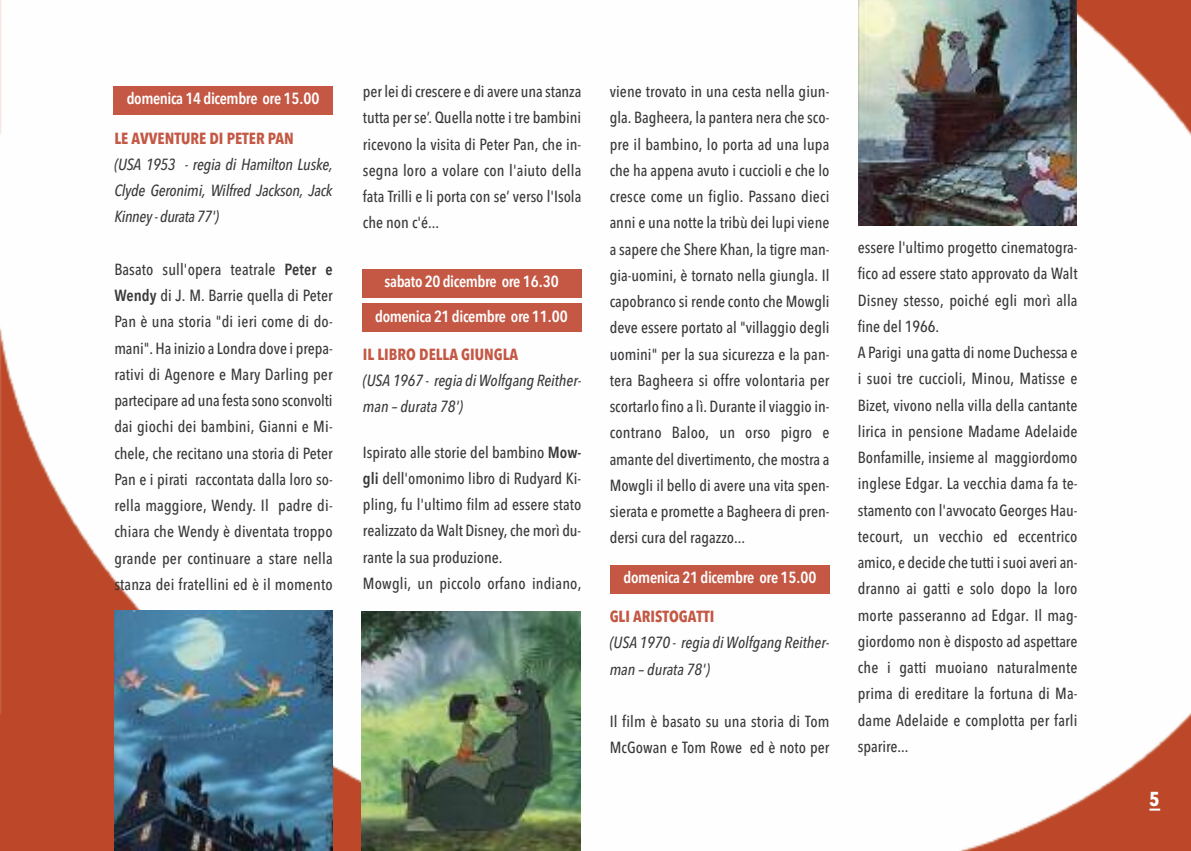
<style>
.page{position:relative;width:1191px;height:851px;background:#fff}
.page>*{position:absolute;margin:0;border:0;box-sizing:border-box;transform-origin:0 0}
.t1{font:700 20px "Avenir Next Condensed";color:#fff}
.t2{font:500 16px/26.2px "Avenir Next Condensed";color:#39383a;text-align:justify}
.t3{font:italic 500 16px/26.2px "Avenir Next Condensed";letter-spacing:-.005em;color:#39383a}
.t4{font:600 16px/34.8px "Avenir Next Condensed";letter-spacing:-.025em;color:#fff;text-align:center}
.t5{font:700 16px "Avenir Next Condensed";color:#c45844}
.s1{font-weight:600}
</style>
<div class="page">
<img style="left:0;top:0;width:1191px;height:850px">
<svg style="left:1149px;top:808px;width:11px;height:2px"></svg>
<div style="left:113px;top:86px;width:220px;height:28px;background:#c45844"></div>
<img style="left:114px;top:610px;width:219px;height:240px">
<img style="left:362px;top:611px;width:219px;height:239px">
<div style="left:362px;top:269px;width:219px;height:28px;background:#c45844"></div>
<div style="left:362px;top:303px;width:219px;height:29px;background:#c45844"></div>
<div style="left:610px;top:565px;width:219px;height:28px;background:#c45844"></div>
<img style="left:858px;top:0;width:218px;height:225px">
<p class="t4" style="left:127px;top:81px;width:194px">domenica 14 dicembre ore 15.00</p>
<p class="t5" style="left:114px;top:128px;width:181px">LE AVVENTURE DI PETER PAN</p>
<p class="t3" style="left:114px;top:151px;width:220px;text-align:justify">(USA 1953 - regia di Hamilton Luske, Clyde Geronimi, Wilfred Jackson, Jack Kinney - durata 77')</p>
<p class="t2" style="left:114px;top:256px;width:220px">Basato sull'opera teatrale <span class="s1">Peter e Wendy</span> di J. M. Barrie quella di Peter Pan è una storia "di ieri come di do&shy;mani". Ha inizio a Londra dove i prepa&shy;rativi di Agenore e Mary Darling per partecipare ad una festa sono sconvolti dai giochi dei bambini, Gianni e Mi&shy;chele, che recitano una storia di Peter Pan e i pirati raccontata dalla loro so&shy;rella maggiore, Wendy. Il padre di&shy;chiara che Wendy è diventata troppo grande per continuare a stare nella stanza dei fratellini ed è il momento</p>
<p class="t2" style="left:363px;top:78px;width:220px">per lei di crescere e di avere una stanza tutta per se’. Quella notte i tre bambini ricevono la visita di Peter Pan, che in&shy;segna loro a volare con l'aiuto della fata Trilli e li porta con se’ verso l'Isola che non c'é...</p>
<p class="t4" style="left:375px;top:263px;width:194px">sabato 20 dicembre ore 16.30 domenica 21 dicembre ore 11.00</p>
<p class="t5" style="left:363px;top:344px;width:157px">IL LIBRO DELLA GIUNGLA</p>
<p class="t3" style="left:363px;top:367px;width:220px">(USA 1967 - regia di Wolfgang Reither&shy;man – durata 78')</p>
<p class="t2" style="left:363px;top:438px;width:220px;text-align:left">Ispirato alle storie del bambino <span class="s1">Mow&shy;gli</span> dell'omonimo libro di Rudyard Ki&shy;pling, fu l'ultimo film ad essere stato realizzato da Walt Disney, che morì du&shy;rante la sua produzione.<br>Mowgli, un piccolo orfano indiano,</p>
<p class="t2" style="left:609px;top:78px;width:221px">viene trovato in una cesta nella giun&shy;gla. Bagheera, la pantera nera che sco&shy;pre il bambino, lo porta ad una lupa che ha appena avuto i cuccioli e che lo cresce come un figlio. Passano dieci anni e una notte la tribù dei lupi viene a sapere che Shere Khan, la tigre man&shy;gia-uomini, è tornato nella giungla. Il capobranco si rende conto che Mowgli deve essere portato al "villaggio degli uomini" per la sua sicurezza e la pan&shy;tera Bagheera si offre volontaria per scortarlo fino a lì. Durante il viaggio in&shy;contrano Baloo, un orso pigro e amante del divertimento, che mostra a Mowgli il bello di avere una vita spen&shy;sierata e promette a Bagheera di pren&shy;dersi cura del ragazzo...</p>
<p class="t4" style="left:623px;top:560px;width:194px">domenica 21 dicembre ore 15.00</p>
<p class="t5" style="left:609px;top:606px;width:106px">GLI ARISTOGATTI</p>
<p class="t3" style="left:609px;top:629px;width:221px">(USA 1970 - regia di Wolfgang Reither&shy;man – durata 78')</p>
<p class="t2" style="left:609px;top:708px;width:221px">Il film è basato su una storia di Tom<br>McGowan e Tom Rowe ed è noto per</p>
<p class="t2" style="left:857px;top:234px;width:221px;text-align:left">essere l'ultimo progetto cinematogra&shy;fico ad essere stato approvato da Walt Disney stesso, poiché egli morì alla fine del 1966.<br>A Parigi una gatta di nome Duchessa e i suoi tre cuccioli, Minou, Matisse e Bizet, vivono nella villa della cantante lirica in pensione Madame Adelaide Bonfamille, insieme al maggiordomo inglese Edgar. La vecchia dama fa te&shy;stamento con l'avvocato Georges Hau&shy;tecourt, un vecchio ed eccentrico amico, e decide che tutti i suoi averi an&shy;dranno ai gatti e solo dopo la loro morte passeranno ad Edgar. Il mag&shy;giordomo non è disposto ad aspettare che i gatti muoiano naturalmente prima di ereditare la fortuna di Ma&shy;dame Adelaide e complotta per farli sparire...</p>
<p class="t1" style="left:1149px;top:786px;width:12px">5</p>
</div>
